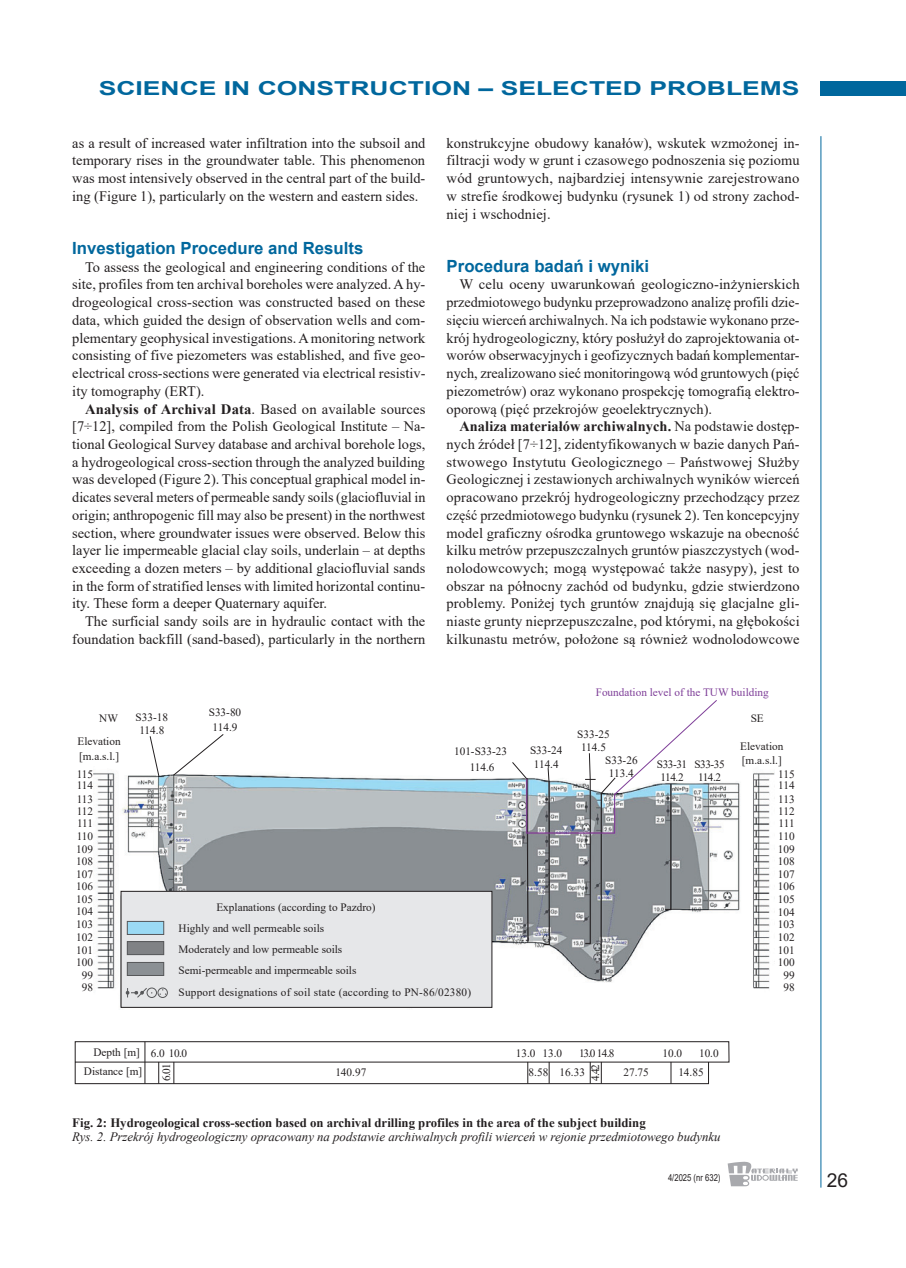
<style>
.page{position:relative;width:906px;height:1268px;background:#fff}
.page>*{position:absolute;margin:0;border:0;box-sizing:border-box;transform-origin:0 0}
.t1{font:700 19.2px "Arial";color:#00679d;scale:1.38 1}
.t2{font:19.2px "Arial";color:#231f20}
.t3{font:700 16.8px "Arial";color:#00679d}
.t4{font:14.4px/17.7px "Times New Roman";color:#231f20;text-align:justify}
.t5{font:italic 12.75px "Times New Roman";color:#231f20}
.t6{font:700 12.75px "Times New Roman";color:#231f20}
.t7{font:11.25px/12.8px "Times New Roman";color:#231f20}
.t8{font:11.25px "Times New Roman";color:#7e3e98}
.t9{font:9.6px "Arial";color:#231f20;scale:.8 1}
.s1{font-weight:700}
</style>
<div class="page">
<div style="left:821px;top:81px;width:85px;height:14px;background:#00679d"></div>
<hr style="left:820px;top:136px;width:1px;height:1051px;background:#00679d">
<svg style="left:727px;top:1161px;width:70px;height:24px"></svg>
<img style="left:96px;top:792px;width:679px;height:216px">
<svg style="left:93px;top:772px;width:682px;height:20px"></svg>
<div style="left:121px;top:891px;width:371px;height:116px;background:#e6e7e9"></div>
<div style="left:121px;top:890px;width:371px;height:117px;border:1px solid #231f20"></div>
<div style="left:158px;top:987px;width:10px;height:10px;border:1px solid #57585a;border-radius:50%"></div>
<div style="left:147px;top:987px;width:10px;height:10px;border:1px solid #57585a;border-radius:50%"></div>
<svg style="left:159px;top:988px;width:7px;height:6px"></svg>
<svg style="left:125px;top:987px;width:27px;height:11px"></svg>
<svg style="left:173px;top:734px;width:51px;height:41px"></svg>
<svg style="left:149px;top:736px;width:11px;height:41px"></svg>
<svg style="left:74px;top:1041px;width:656px;height:43px"></svg>
<svg style="left:511px;top:700px;width:206px;height:280px"></svg>
<div style="left:127px;top:921px;width:37px;height:13px;background:#9bdaf4"></div>
<div style="left:127px;top:920px;width:37px;height:14px;border:1px solid #57585a"></div>
<div style="left:127px;top:941px;width:37px;height:13px;background:#808285"></div>
<div style="left:127px;top:941px;width:37px;height:13px;border:1px solid #57585a"></div>
<div style="left:127px;top:962px;width:37px;height:13px;background:#8b9094"></div>
<div style="left:127px;top:961px;width:37px;height:14px;border:1px solid #57585a"></div>
<h1 class="t1" style="left:99px;top:75px;width:509px">SCIENCE IN CONSTRUCTION – SELECTED PROBLEMS</h1>
<p class="t4" style="left:72px;top:134px;width:354px">as a result of increased water infiltration into the subsoil and temporary rises in the groundwater table. This phenomenon was most intensively observed in the central part of the build&shy;ing (Figure 1), particularly on the western and eastern sides.</p>
<p class="t3" style="left:72px;top:236px;width:293px">Investigation Procedure and Results</p>
<p class="t4" style="left:72px;top:257px;width:355px;text-indent:13px">To assess the geological and engineering conditions of the site, profiles from ten archival boreholes were analyzed. A hy&shy;drogeological cross‑section was constructed based on these data, which guided the design of observation wells and com&shy;plementary geophysical investigations. Amonitoring network consisting of five piezometers was established, and five geo&shy;electrical cross‑sections were generated via electrical resistiv&shy;ity tomography (ERT).</p>
<p class="t4" style="left:72px;top:399px;width:355px;text-indent:13px"><span class="s1">Analysis of Archival Data</span>. Based on available sources [7÷12], compiled from the Polish Geological Institute – Na&shy;tional Geological Survey database and archival borehole logs, a hydrogeological cross‑section through the analyzed building was developed (Figure 2). This conceptual graphical model in&shy;dicates several meters of permeable sandy soils (glaciofluvial in origin; anthropogenic fill may also be present) in the northwest section, where groundwater issues were observed. Below this layer lie impermeable glacial clay soils, underlain – at depths exceeding a dozen meters – by additional glaciofluvial sands in the form of stratified lenses with limited horizontal continu&shy;ity. These form a deeper Quaternary aquifer.</p>
<p class="t4" style="left:72px;top:612px;width:354px;text-align:right">The surficial sandy soils are in hydraulic contact with the foundation backfill (sand‑based), particularly in the northern</p>
<p class="t4" style="left:446px;top:134px;width:354px">konstrukcyjne obudowy kanałów), wskutek wzmożonej in&shy;filtracji wody w grunt i czasowego podnoszenia się poziomu wód gruntowych, najbardziej intensywnie zarejestrowano w strefie środkowej budynku (rysunek 1) od strony zachod&shy;niej i wschodniej.</p>
<p class="t3" style="left:446px;top:254px;width:204px">Procedura badań i wyniki</p>
<p class="t4" style="left:446px;top:275px;width:354px;text-indent:13px">W celu oceny uwarunkowań geologiczno‑inżynierskich przedmiotowego budynku przeprowadzono analizę profili dzie&shy;sięciu wierceń archiwalnych. Na ich podstawie wykonano prze&shy;krój hydrogeologiczny, który posłużył do zaprojektowania ot&shy;worów obserwacyjnych i geofizycznych badań komplementar&shy;nych, zrealizowano sieć monitoringową wód gruntowych (pięć piezometrów) oraz wykonano prospekcję tomografią elektro&shy;oporową (pięć przekrojów geoelektrycznych).</p>
<p class="t4" style="left:446px;top:417px;width:354px;text-indent:13px"><span class="s1">Analiza materiałów archiwalnych.</span> Na podstawie dostęp&shy;nych źródeł [7÷12], zidentyfikowanych w bazie danych Pań&shy;stwowego Instytutu Geologicznego – Państwowej Służby Geologicznej i zestawionych archiwalnych wyników wierceń opracowano przekrój hydrogeologiczny przechodzący przez część przedmiotowego budynku (rysunek 2). Ten koncepcyjny model graficzny ośrodka gruntowego wskazuje na obecność kilku metrów przepuszczalnych gruntów piaszczystych (wod&shy;nolodowcowych; mogą występować także nasypy), jest to obszar na północny zachód od budynku, gdzie stwierdzono problemy. Poniżej tych gruntów znajdują się glacjalne gli&shy;niaste grunty nieprzepuszczalne, pod którymi, na głębokości kilkunastu metrów, położone są również wodnolodowcowe</p>
<p class="t8" style="left:596px;top:684px;width:175px">Foundation level of the TUW building</p>
<p class="t7" style="left:209px;top:705px;width:34px">S33-80</p>
<p class="t7" style="left:99px;top:711px;width:20px">NW</p>
<p class="t7" style="left:136px;top:710px;width:34px">S33-18</p>
<p class="t7" style="left:750px;top:711px;width:15px">SE</p>
<p class="t7" style="left:139px;top:723px;width:26px">114.8</p>
<p class="t7" style="left:213px;top:720px;width:26px">114.9</p>
<p class="t7" style="left:577px;top:727px;width:34px">S33-25</p>
<p class="t7" style="left:581px;top:740px;width:26px">114.5</p>
<p class="t7" style="left:605px;top:753px;width:34px">S33-26</p>
<p class="t7" style="left:609px;top:766px;width:26px">113.4</p>
<p class="t7" style="left:78px;top:733px;width:45px;line-height:14.9px">Elevation [m.a.s.l.]</p>
<p class="t7" style="left:740px;top:737px;width:45px;line-height:14.9px">Elevation [m.a.s.l.]</p>
<p class="t7" style="left:454px;top:744px;width:55px">101-S33-23</p>
<p class="t7" style="left:530px;top:743px;width:34px;line-height:13.4px;text-align:center">S33-24<br>114.4</p>
<p class="t7" style="left:657px;top:756px;width:32px;line-height:13.4px;text-align:center">S33-31<br>114.2</p>
<p class="t7" style="left:694px;top:756px;width:32px;line-height:13.4px;text-align:center">S33-35<br>114.2</p>
<p class="t7" style="left:470px;top:760px;width:26px">114.6</p>
<p class="t7" style="left:77px;top:767px;width:18px;line-height:11.7px">115<br>114</p>
<p class="t7" style="left:778px;top:767px;width:18px;line-height:11.7px">115<br>114</p>
<p class="t7" style="left:77px;top:786px;width:18px;line-height:24.2px">113<br>111</p>
<p class="t7" style="left:77px;top:804px;width:18px">112</p>
<p class="t7" style="left:76px;top:829px;width:18px">110<br>109</p>
<p class="t7" style="left:76px;top:854px;width:18px">108<br>107</p>
<p class="t7" style="left:76px;top:879px;width:18px">106<br>105</p>
<p class="t7" style="left:76px;top:904px;width:18px">104<br>103</p>
<p class="t7" style="left:76px;top:929px;width:18px">102<br>101</p>
<p class="t7" style="left:76px;top:955px;width:18px;text-align:center">100<br>99</p>
<p class="t7" style="left:82px;top:980px;width:13px">98</p>
<p class="t7" style="left:179px;top:896px;width:294px;line-height:21.1px;text-indent:38px">Explanations (according to Pazdro)<br>Highly and well permeable soils<br>Moderately and low permeable soils<br>Semi-permeable and impermeable soils<br>Support designations of soil state (according to PN-86/02380)</p>
<p class="t7" style="left:84px;top:1042px;width:60px;line-height:19.2px;text-align:right">Depth [m]<br>Distance [m]</p>
<p class="t7" style="left:151px;top:1046px;width:38px">6.0 10.0</p>
<p class="t7" style="left:516px;top:1046px;width:48px">13.0 13.0</p>
<p class="t7" style="left:579px;top:1046px;width:37px">13.0 14.8</p>
<p class="t7" style="left:662px;top:1046px;width:21px">10.0</p>
<p class="t7" style="left:699px;top:1046px;width:21px">10.0</p>
<p class="t7" style="left:623px;top:1064px;width:27px">27.75</p>
<p class="t7" style="left:678px;top:1064px;width:27px">14.85</p>
<p class="t7" style="left:588px;top:1080px;width:18px;rotate:-90deg">4.42</p>
<p class="t7" style="left:160px;top:1080px;width:18px;rotate:-90deg">6.01</p>
<p class="t7" style="left:335px;top:1064px;width:32px">140.97</p>
<p class="t7" style="left:528px;top:1064px;width:58px">8.58 16.33</p>
<p class="t6" style="left:72px;top:1112px;width:575px">Fig. 2: Hydrogeological cross-section based on archival drilling profiles in the area of the subject building</p>
<p class="t5" style="left:72px;top:1127px;width:650px">Rys. 2. Przekrój hydrogeologiczny opracowany na podstawie archiwalnych profili wierceń w rejonie przedmiotowego budynku</p>
<p class="t9" style="left:668px;top:1170px;width:67px">4/2025 (nr 632)</p>
<p class="t7" style="left:778px;top:786px;width:18px;line-height:24.2px">113<br>111</p>
<p class="t7" style="left:778px;top:804px;width:18px">112</p>
<p class="t7" style="left:777px;top:829px;width:18px">110<br>109</p>
<p class="t7" style="left:777px;top:854px;width:18px">108<br>107</p>
<p class="t7" style="left:777px;top:879px;width:18px">106<br>105</p>
<p class="t7" style="left:777px;top:904px;width:18px">104<br>103</p>
<p class="t7" style="left:777px;top:929px;width:18px">102<br>101</p>
<p class="t7" style="left:777px;top:955px;width:18px;text-align:center">100<br>99</p>
<p class="t7" style="left:783px;top:980px;width:13px">98</p>
<h1 class="t2" style="left:827px;top:1167px;width:23px">26</h1>
</div>
